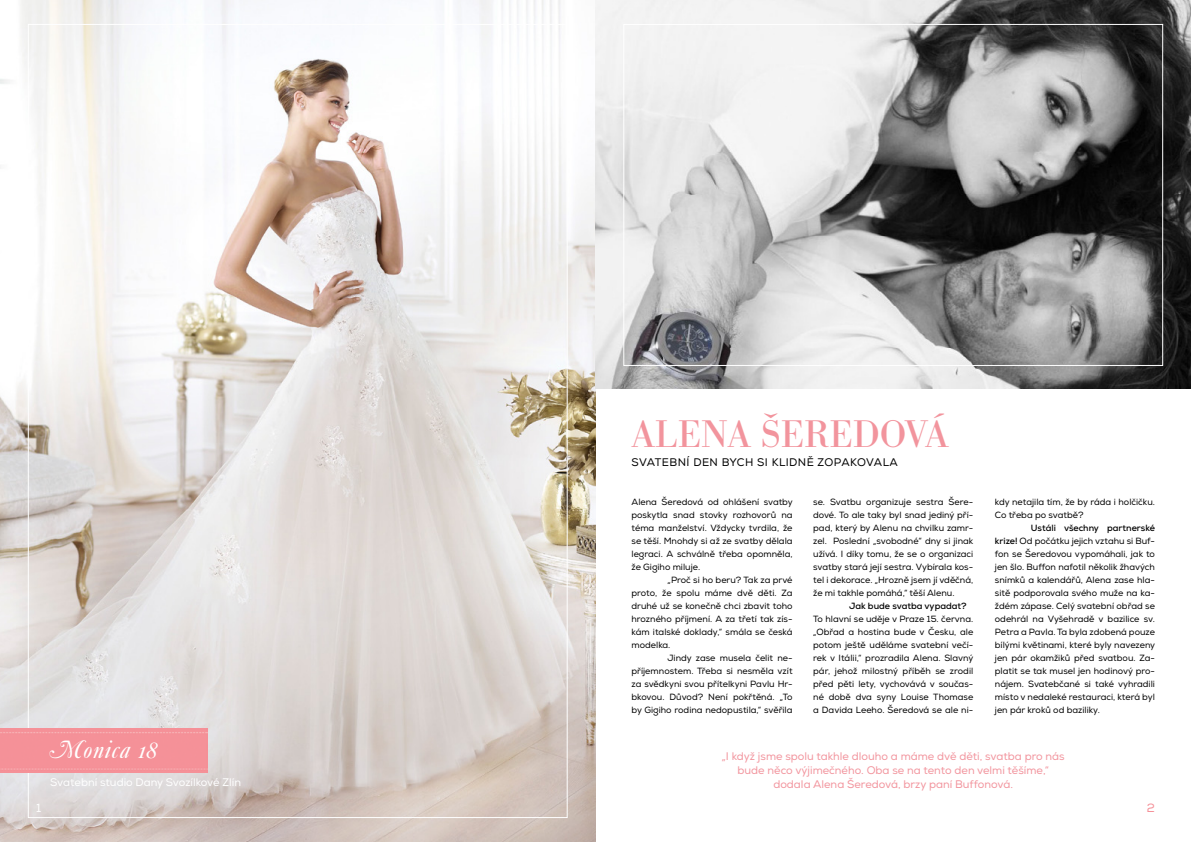
<style>
.page{position:relative;width:1191px;height:842px;background:#fff}
.page>*{position:absolute;margin:0;border:0;box-sizing:border-box;transform-origin:0 0}
.t1{font:40px "Bodoni Antiqua TOT";color:#f2949d}
.t2{font:italic 26px "Caslon Swash DOT";letter-spacing:.04em;color:#fff}
.t3{font:12px "Nexa";color:#f59199}
.t4{font:12px "Nexa";color:#fff}
.t5{font:11px/14px "Nexa";color:#f2949d;text-align:center}
.t6{font:11px "Nexa";letter-spacing:.04em;color:#000}
.t7{font:11px "Nexa";color:#fff}
.t8{font:9px/13px "Nexa";color:#000;text-align:justify}
.t9{font:700 9px "Nexa";color:#000}
.s1{font-weight:700}
</style>
<div class="page">
<img style="left:0;top:0;width:595px;height:842px">
<img style="left:595px;top:0;width:596px;height:388px">
<div style="left:0;top:729px;width:208px;height:43px;background:#f59198"></div>
<h3 class="t4" style="left:36px;top:801px;width:7px">1</h3>
<h2 class="t2" style="left:50px;top:736px;width:108px">Monica 18</h2>
<p class="t7" style="left:50px;top:775px;width:192px">Svatební studio Dany Svozílkové Zlín</p>
<h1 class="t1" style="left:631px;top:413px;width:318px">ALENA ŠEREDOVÁ</h1>
<p class="t6" style="left:631px;top:456px;width:268px">SVATEBNÍ DEN BYCH SI KLIDNĚ ZOPAKOVALA</p>
<p class="t8" style="left:631px;top:496px;width:163px">Alena Šeredová od ohlášení svatby</p>
<p class="t8" style="left:631px;top:509px;width:163px">poskytla snad stovky rozhovorů na</p>
<p class="t8" style="left:631px;top:522px;width:163px">téma manželství. Vždycky tvrdila, že</p>
<p class="t8" style="left:631px;top:535px;width:163px">se těší. Mnohdy si až ze svatby dělala</p>
<p class="t8" style="left:631px;top:548px;width:163px">legraci. A schválně třeba opomněla,</p>
<p class="t8" style="left:631px;top:561px;width:70px">že Gigiho miluje.</p>
<p class="t8" style="left:667px;top:574px;width:127px">„Proč si ho beru? Tak za prvé</p>
<p class="t8" style="left:631px;top:587px;width:163px">proto, že spolu máme dvě děti. Za</p>
<p class="t8" style="left:631px;top:600px;width:163px">druhé už se konečně chci zbavit toho</p>
<p class="t8" style="left:631px;top:613px;width:162px">hrozného příjmení. A za třetí tak zís-</p>
<p class="t8" style="left:631px;top:626px;width:162px">kám italské doklady,“ smála se česká</p>
<p class="t8" style="left:631px;top:639px;width:40px">modelka.</p>
<p class="t8" style="left:667px;top:652px;width:127px">Jindy zase musela čelit ne-</p>
<p class="t8" style="left:631px;top:665px;width:163px">příjemnostem. Třeba si nesměla vzít</p>
<p class="t8" style="left:631px;top:678px;width:163px">za svědkyni svou přítelkyni Pavlu Hr-</p>
<p class="t8" style="left:631px;top:691px;width:163px">bkovou. Důvod? Není pokřtěná. „To</p>
<p class="t8" style="left:631px;top:704px;width:163px">by Gigiho rodina nedopustila,“ svěřila</p>
<p class="t8" style="left:813px;top:496px;width:162px">se. Svatbu organizuje sestra Šere&shy;dové. To ale taky byl snad jediný pří&shy;pad, který by Alenu na chvilku zamr&shy;zel. Poslední „svobodné“ dny si jinak užívá. I díky tomu, že se o organizaci svatby stará její sestra. Vybírala kos&shy;tel i dekorace. „Hrozně jsem jí vděčná, že mi takhle pomáhá,“ těší Alenu.</p>
<p class="t9" style="left:849px;top:600px;width:119px">Jak bude svatba vypadat?</p>
<p class="t8" style="left:813px;top:613px;width:162px">To hlavní se uděje v Praze 15. června. „Obřad a hostina bude v Česku, ale potom ještě uděláme svatební večí&shy;rek v Itálii,“ prozradila Alena. Slavný pár, jehož milostný příběh se zrodil před pěti lety, vychovává v součas&shy;né době dva syny Louise Thomase a Davida Leeho. Šeredová se ale ni-</p>
<p class="t8" style="left:995px;top:496px;width:162px">kdy netajila tím, že by ráda i holčičku.<br>Co třeba po svatbě?</p>
<p class="t8" style="left:995px;top:522px;width:162px;text-indent:36px"><span class="s1">Ustáli všechny partnerské krize!</span> Od počátku jejich vztahu si Buf&shy;fon se Šeredovou vypomáhali, jak to jen šlo. Buffon nafotil několik žhavých snímků a kalendářů, Alena zase hla&shy;sitě podporovala svého muže na ka&shy;ždém zápase. Celý svatební obřad se odehrál na Vyšehradě v bazilice sv.<br>Petra a Pavla. Ta byla zdobená pouze bílými květinami, které byly navezeny jen pár okamžiků před svatbou. Za&shy;platit se tak musel jen hodinový pro&shy;nájem. Svatebčané si také vyhradili místo v nedaleké restauraci, která byl jen pár kroků od baziliky.</p>
<p class="t5" style="left:721px;top:750px;width:344px">„I když jsme spolu takhle dlouho a máme dvě děti, svatba pro nás bude něco výjimečného. Oba se na tento den velmi těšíme,“ dodala Alena Šeredová, brzy paní Buffonová.</p>
<h3 class="t3" style="left:1146px;top:801px;width:10px">2</h3>
</div>
